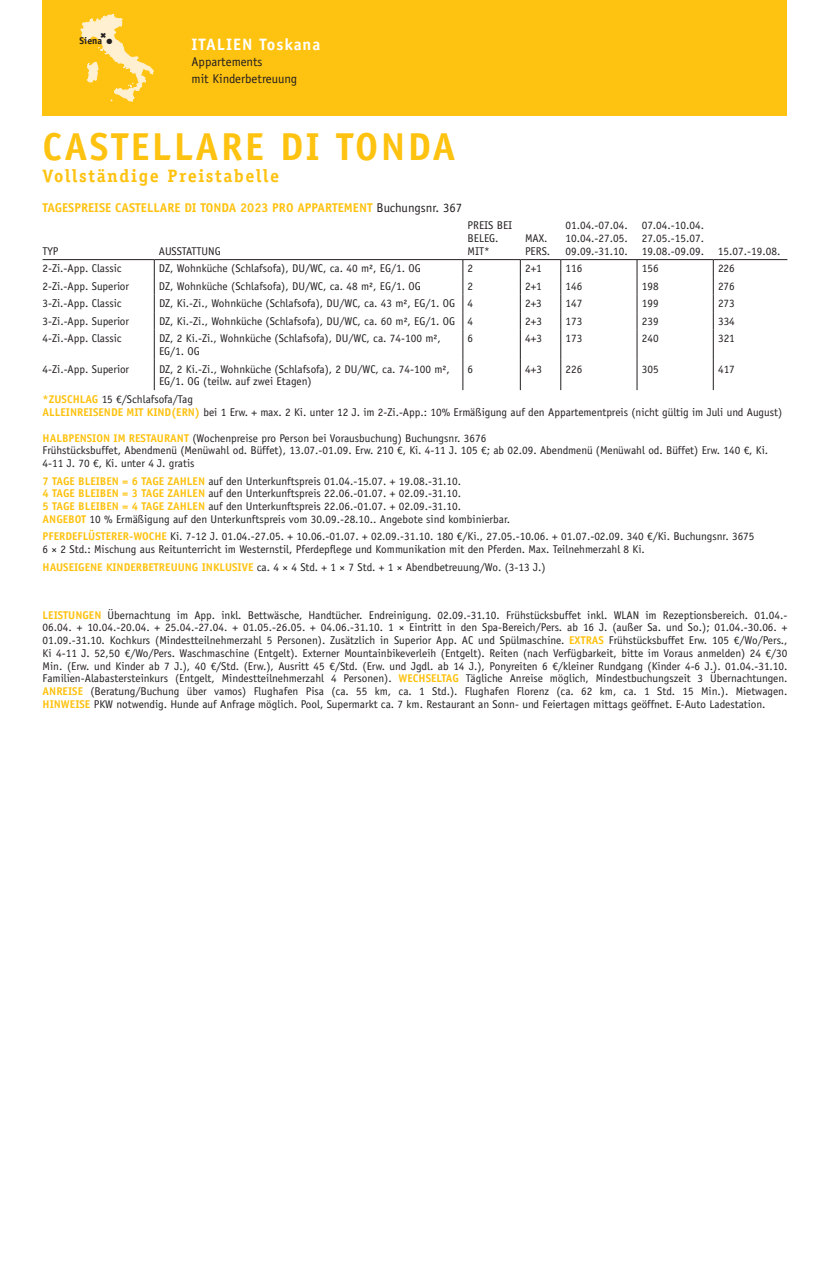
<style>
.page{position:relative;width:830px;height:1263px;background:#fff}
.page>*{position:absolute;margin:0;border:0;box-sizing:border-box;transform-origin:0 0}
.t1{font:700 39px "Officina Sans Std";letter-spacing:.06em;color:#fec210}
.t2{font:700 18px "Officina Serif Std";letter-spacing:.09em;color:#fec210}
.t3{font:700 16.5px "Officina Sans Std";letter-spacing:.06em;color:#fff}
.t4{font:700 12.75px "Officina Sans Std";color:#fec210}
.t5{font:12.75px/16.5px "Officina Sans Std";color:#231f20}
.t6{font:11.25px/12.8px "Officina Sans Std";color:#231f20}
.t7{font:700 9.75px "Officina Sans Std";color:#231f20}
.t8{font:7.5px "Zapf Dingbats Std";color:#231f20}
.s1{font-weight:400;color:#231f20}
.s2{font-weight:700;color:#fec210}
</style>
<div class="page">
<div style="left:43px;top:0;width:744px;height:116px;background:#fec210"></div>
<hr style="left:154px;top:330px;width:1px;height:30px;background:#231f20">
<hr style="left:462px;top:330px;width:1px;height:30px;background:#231f20">
<hr style="left:519px;top:330px;width:1px;height:30px;background:#231f20">
<hr style="left:560px;top:330px;width:1px;height:30px;background:#231f20">
<hr style="left:636px;top:330px;width:1px;height:30px;background:#231f20">
<hr style="left:712px;top:330px;width:1px;height:30px;background:#231f20">
<hr style="left:154px;top:360px;width:1px;height:30px;background:#231f20">
<hr style="left:462px;top:360px;width:1px;height:30px;background:#231f20">
<hr style="left:519px;top:360px;width:1px;height:30px;background:#231f20">
<hr style="left:560px;top:360px;width:1px;height:30px;background:#231f20">
<hr style="left:636px;top:360px;width:1px;height:30px;background:#231f20">
<hr style="left:712px;top:360px;width:1px;height:30px;background:#231f20">
<hr style="left:43px;top:259px;width:111px;height:1px;background:#231f20">
<hr style="left:154px;top:259px;width:308px;height:1px;background:#231f20">
<svg style="left:154px;top:260px;width:1px;height:70px"></svg>
<hr style="left:462px;top:259px;width:58px;height:1px;background:#231f20">
<svg style="left:462px;top:260px;width:1px;height:70px"></svg>
<hr style="left:520px;top:259px;width:40px;height:1px;background:#231f20">
<svg style="left:519px;top:260px;width:1px;height:70px"></svg>
<hr style="left:560px;top:259px;width:76px;height:1px;background:#231f20">
<svg style="left:560px;top:260px;width:1px;height:70px"></svg>
<hr style="left:636px;top:259px;width:77px;height:1px;background:#231f20">
<svg style="left:636px;top:260px;width:1px;height:70px"></svg>
<hr style="left:713px;top:259px;width:74px;height:1px;background:#231f20">
<svg style="left:712px;top:260px;width:1px;height:70px"></svg>
<svg style="left:80px;top:14px;width:74px;height:88px"></svg>
<p class="t7" style="left:80px;top:34px;width:24px">Siena</p>
<h3 class="t3" style="left:191px;top:34px;width:130px">ITALIEN Toskana</h3>
<p class="t5" style="left:191px;top:53px;width:107px">Appartements<br>mit Kinderbetreuung</p>
<p class="t8" style="left:106px;top:38px;width:7px">●</p>
<h1 class="t1" style="left:43px;top:123px;width:414px">CASTELLARE DI TONDA</h1>
<h2 class="t2" style="left:43px;top:164px;width:238px">Vollständige Preistabelle</h2>
<p class="t4" style="left:43px;top:200px;width:421px">TAGESPREISE CASTELLARE DI TONDA 2023 PRO APPARTEMENT <span class="s1">Buchungsnr. 367</span></p>
<p class="t6" style="left:43px;top:245px;width:18px">TYP</p>
<p class="t6" style="left:159px;top:245px;width:63px">AUSSTATTUNG</p>
<p class="t6" style="left:467px;top:219px;width:46px">PREIS BEI<br>BELEG.<br>MIT*</p>
<p class="t6" style="left:524px;top:232px;width:27px">MAX.<br>PERS.</p>
<p class="t6" style="left:565px;top:219px;width:64px;text-align:justify">01.04.-07.04.<br>10.04.-27.05.<br>09.09.-31.10.</p>
<p class="t6" style="left:641px;top:219px;width:140px">07.04.-10.04.<br>27.05.-15.07.<br>19.08.-09.09. 15.07.-19.08.</p>
<p class="t6" style="left:43px;top:262px;width:80px">2-Zi.-App. Classic</p>
<p class="t6" style="left:159px;top:262px;width:263px">DZ, Wohnküche (Schlafsofa), DU/WC, ca. 40 m², EG/1. OG</p>
<p class="t6" style="left:467px;top:262px;width:7px">2</p>
<p class="t6" style="left:524px;top:262px;width:18px">2+1</p>
<p class="t6" style="left:565px;top:262px;width:18px">116</p>
<p class="t6" style="left:641px;top:262px;width:18px">156</p>
<p class="t6" style="left:717px;top:262px;width:18px">226</p>
<p class="t6" style="left:43px;top:280px;width:88px">2-Zi.-App. Superior</p>
<p class="t6" style="left:159px;top:280px;width:263px">DZ, Wohnküche (Schlafsofa), DU/WC, ca. 48 m², EG/1. OG</p>
<p class="t6" style="left:467px;top:280px;width:7px">2</p>
<p class="t6" style="left:525px;top:280px;width:18px">2+1</p>
<p class="t6" style="left:565px;top:280px;width:18px">146</p>
<p class="t6" style="left:641px;top:280px;width:18px">198</p>
<p class="t6" style="left:717px;top:280px;width:18px">276</p>
<p class="t6" style="left:43px;top:297px;width:80px">3-Zi.-App. Classic</p>
<p class="t6" style="left:159px;top:297px;width:315px">DZ, Ki.-Zi., Wohnküche (Schlafsofa), DU/WC, ca. 43 m², EG/1. OG 4</p>
<p class="t6" style="left:525px;top:297px;width:18px">2+3</p>
<p class="t6" style="left:565px;top:297px;width:18px">147</p>
<p class="t6" style="left:641px;top:297px;width:18px">199</p>
<p class="t6" style="left:717px;top:297px;width:18px">273</p>
<p class="t6" style="left:43px;top:315px;width:88px">3-Zi.-App. Superior</p>
<p class="t6" style="left:159px;top:315px;width:315px">DZ, Ki.-Zi., Wohnküche (Schlafsofa), DU/WC, ca. 60 m², EG/1. OG 4</p>
<p class="t6" style="left:525px;top:315px;width:18px">2+3</p>
<p class="t6" style="left:565px;top:315px;width:18px">173</p>
<p class="t6" style="left:641px;top:315px;width:18px">239</p>
<p class="t6" style="left:717px;top:315px;width:18px">334</p>
<p class="t6" style="left:43px;top:332px;width:80px">4-Zi.-App. Classic</p>
<p class="t6" style="left:159px;top:332px;width:283px">DZ, 2 Ki.-Zi., Wohnküche (Schlafsofa), DU/WC, ca. 74-100 m²,<br>EG/1. OG</p>
<p class="t6" style="left:467px;top:332px;width:7px">6</p>
<p class="t6" style="left:525px;top:332px;width:18px">4+3</p>
<p class="t6" style="left:565px;top:332px;width:18px">173</p>
<p class="t6" style="left:641px;top:332px;width:18px">240</p>
<p class="t6" style="left:717px;top:332px;width:18px">321</p>
<p class="t6" style="left:43px;top:362px;width:88px">4-Zi.-App. Superior</p>
<p class="t6" style="left:159px;top:362px;width:292px">DZ, 2 Ki.-Zi., Wohnküche (Schlafsofa), 2 DU/WC, ca. 74-100 m²,<br>EG/1. OG (teilw. auf zwei Etagen)</p>
<p class="t6" style="left:467px;top:362px;width:7px">6</p>
<p class="t6" style="left:525px;top:362px;width:18px">4+3</p>
<p class="t6" style="left:565px;top:362px;width:18px">226</p>
<p class="t6" style="left:641px;top:362px;width:18px">305</p>
<p class="t6" style="left:717px;top:362px;width:18px">417</p>
<p class="t6" style="left:43px;top:393px;width:741px"><span class="s2">*ZUSCHLAG</span> 15 €/Schlafsofa/Tag<br><span class="s2">ALLEINREISENDE MIT KIND(ERN)</span> bei 1 Erw. + max. 2 Ki. unter 12 J. im 2-Zi.-App.: 10% Ermäßigung auf den Appartementpreis (nicht gültig im Juli und August)</p>
<p class="t6" style="left:43px;top:431px;width:726px"><span class="s2">HALBPENSION IM RESTAURANT</span> (Wochenpreise pro Person bei Vorausbuchung) Buchungsnr. 3676<br>Frühstücksbuffet, Abendmenü (Menüwahl od. Büffet), 13.07.-01.09. Erw. 210 €, Ki. 4-11 J. 105 €; ab 02.09. Abendmenü (Menüwahl od. Büffet) Erw. 140 €, Ki.<br>4-11 J. 70 €, Ki. unter 4 J. gratis</p>
<p class="t6" style="left:43px;top:474px;width:468px"><span class="s2">7 TAGE BLEIBEN = 6 TAGE ZAHLEN</span> auf den Unterkunftspreis 01.04.-15.07. + 19.08.-31.10.<br><span class="s2">4 TAGE BLEIBEN = 3 TAGE ZAHLEN</span> auf den Unterkunftspreis 22.06.-01.07. + 02.09.-31.10.<br><span class="s2">5 TAGE BLEIBEN = 4 TAGE ZAHLEN</span> auf den Unterkunftspreis 22.06.-01.07. + 02.09.-31.10.<br><span class="s2">ANGEBOT</span> 10 % Ermäßigung auf den Unterkunftspreis vom 30.09.-28.10.. Angebote sind kombinierbar.</p>
<p class="t6" style="left:43px;top:530px;width:713px"><span class="s2">PFERDEFLÜSTERER-WOCHE</span> Ki. 7-12 J. 01.04.-27.05. + 10.06.-01.07. + 02.09.-31.10. 180 €/Ki., 27.05.-10.06. + 01.07.-02.09. 340 €/Ki. Buchungsnr. 3675<br>6 × 2 Std.: Mischung aus Reitunterricht im Westernstil, Pferdepflege und Kommunikation mit den Pferden. Max. Teilnehmerzahl 8 Ki.</p>
<p class="t6" style="left:43px;top:560px;width:504px"><span class="s2">HAUSEIGENE KINDERBETREUUNG INKLUSIVE</span> ca. 4 × 4 Std. + 1 × 7 Std. + 1 × Abendbetreuung/Wo. (3-13 J.)</p>
<p class="t6" style="left:43px;top:608px;width:746px;text-align:justify"><span class="s2">LEISTUNGEN</span> Übernachtung im App. inkl. Bettwäsche, Handtücher. Endreinigung. 02.09.-31.10. Frühstücksbuffet inkl. WLAN im Rezeptionsbereich. 01.04.- 06.04. + 10.04.-20.04. + 25.04.-27.04. + 01.05.-26.05. + 04.06.-31.10. 1 × Eintritt in den Spa-Bereich/Pers. ab 16 J. (außer Sa. und So.); 01.04.-30.06. + 01.09.-31.10. Kochkurs (Mindestteilnehmerzahl 5 Personen). Zusätzlich in Superior App. AC und Spülmaschine. <span class="s2">EXTRAS</span> Frühstücksbuffet Erw. 105 €/Wo/Pers., Ki 4-11 J. 52,50 €/Wo/Pers. Waschmaschine (Entgelt). Externer Mountainbikeverleih (Entgelt). Reiten (nach Verfügbarkeit, bitte im Voraus anmelden) 24 €/30<br>Min. (Erw. und Kinder ab 7 J.), 40 €/Std. (Erw.), Ausritt 45 €/Std. (Erw. und Jgdl. ab 14 J.), Ponyreiten 6 €/kleiner Rundgang (Kinder 4-6 J.). 01.04.-31.10.<br>Familien-Alabastersteinkurs (Entgelt, Mindestteilnehmerzahl 4 Personen). <span class="s2">WECHSELTAG</span> Tägliche Anreise möglich, Mindestbuchungszeit 3 Übernachtungen.<br><span class="s2">ANREISE</span> (Beratung/Buchung über vamos) Flughafen Pisa (ca. 55 km, ca. 1 Std.). Flughafen Florenz (ca. 62 km, ca. 1 Std. 15 Min.). Mietwagen.<br><span class="s2">HINWEISE</span> PKW notwendig. Hunde auf Anfrage möglich. Pool, Supermarkt ca. 7 km. Restaurant an Sonn- und Feiertagen mittags geöffnet. E-Auto Ladestation.</p>
</div>
